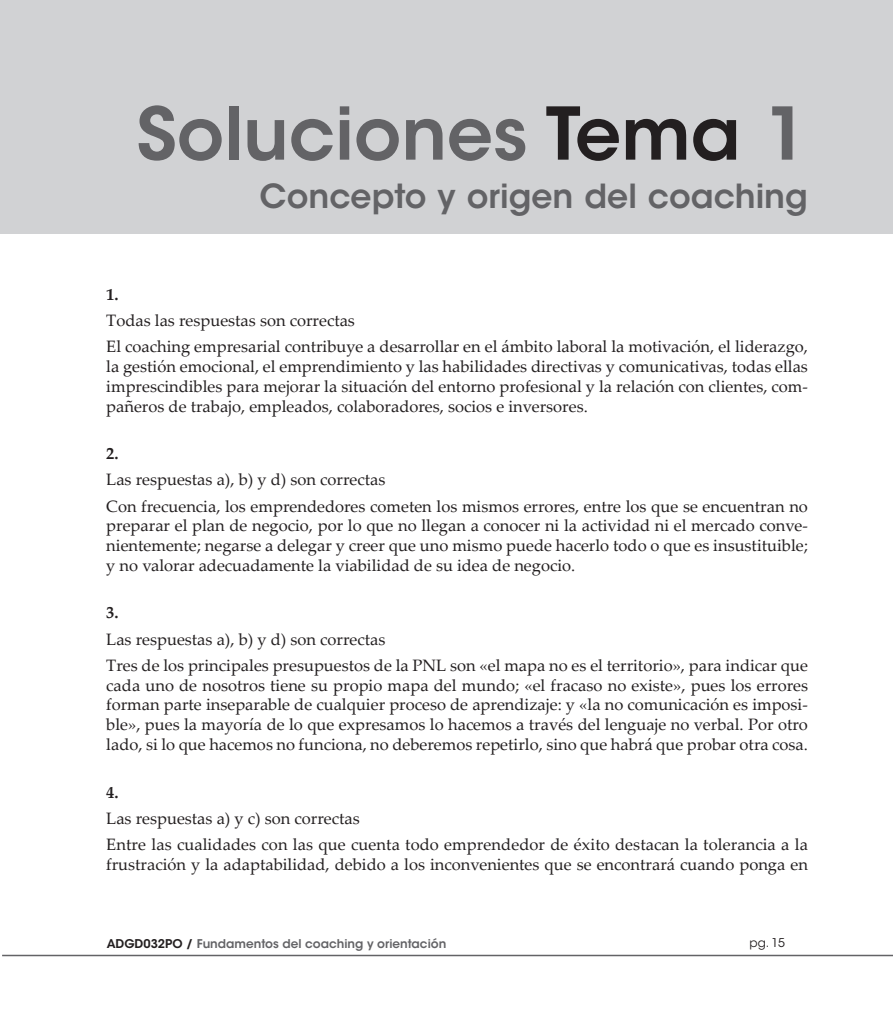
<style>
.page{position:relative;width:893px;height:1021px;background:#fff}
.page>*{position:absolute;margin:0;border:0;box-sizing:border-box;transform-origin:0 0}
._01{font:600 72px "ITC Avant Garde Std";color:#636366}
._0_TITULO_TEMA{font:600 33px "ITC Avant Garde Std";color:#636366}
.comun{font:16.5px/19.8px "Palatino Linotype";color:#231f20;text-align:justify}
.Actividad{font:700 16.5px "Palatino Linotype";color:#231f20}
.t1{font:600 12px "ITC Avant Garde Std";color:#636366}
.t2{font:12px "ITC Avant Garde Std";color:#231f20}
.s1{color:#231f20}
</style>
<div class="page">
<hr style="left:2px;top:954px;width:891px;height:2px;background:#636366">
<div style="left:0;top:0;width:893px;height:233px;background:#d1d2d4"></div>
<p class="_01" style="left:136px;top:88px;width:673px">Soluciones <span class="s1">Tema</span> 1</p>
<p class="_0_TITULO_TEMA" style="left:260px;top:175px;width:550px">Concepto y origen del coaching</p>
<p class="Actividad" style="left:106px;top:282px;width:14px">1.</p>
<p class="comun" style="left:106px;top:310px;width:250px">Todas las respuestas son correctas</p>
<p class="comun" style="left:106px;top:336px;width:703px">El coaching empresarial contribuye a desarrollar en el ámbito laboral la motivación, el liderazgo, la gestión emocional, el emprendimiento y las habilidades directivas y comunicativas, todas ellas imprescindibles para mejorar la situación del entorno profesional y la relación con clientes, com&shy;pañeros de trabajo, empleados, colaboradores, socios e inversores.</p>
<p class="Actividad" style="left:106px;top:442px;width:14px">2.</p>
<p class="comun" style="left:106px;top:469px;width:281px">Las respuestas a), b) y d) son correctas</p>
<p class="comun" style="left:106px;top:495px;width:703px">Con frecuencia, los emprendedores cometen los mismos errores, entre los que se encuentran no preparar el plan de negocio, por lo que no llegan a conocer ni la actividad ni el mercado conve&shy;nientemente; negarse a delegar y creer que uno mismo puede hacerlo todo o que es insustituible; y no valorar adecuadamente la viabilidad de su idea de negocio.</p>
<p class="Actividad" style="left:106px;top:601px;width:14px">3.</p>
<p class="comun" style="left:106px;top:628px;width:281px">Las respuestas a), b) y d) son correctas</p>
<p class="comun" style="left:106px;top:654px;width:703px">Tres de los principales presupuestos de la PNL son «el mapa no es el territorio», para indicar que cada uno de nosotros tiene su propio mapa del mundo; «el fracaso no existe», pues los errores forman parte inseparable de cualquier proceso de aprendizaje: y «la no comunicación es imposi&shy;ble», pues la mayoría de lo que expresamos lo hacemos a través del lenguaje no verbal. Por otro lado, si lo que hacemos no funciona, no deberemos repetirlo, sino que habrá que probar otra cosa.</p>
<p class="Actividad" style="left:106px;top:780px;width:14px">4.</p>
<p class="comun" style="left:106px;top:807px;width:255px">Las respuestas a) y c) son correctas</p>
<p class="comun" style="left:106px;top:833px;width:703px">Entre las cualidades con las que cuenta todo emprendedor de éxito destacan la tolerancia a la frustración y la adaptabilidad, debido a los inconvenientes que se encontrará cuando ponga en</p>
<p class="t1" style="left:107px;top:935px;width:341px"><span class="s1">ADGD032PO /</span> Fundamentos del coaching y orientación</p>
<p class="t2" style="left:749px;top:935px;width:37px">pg. 15</p>
</div>
